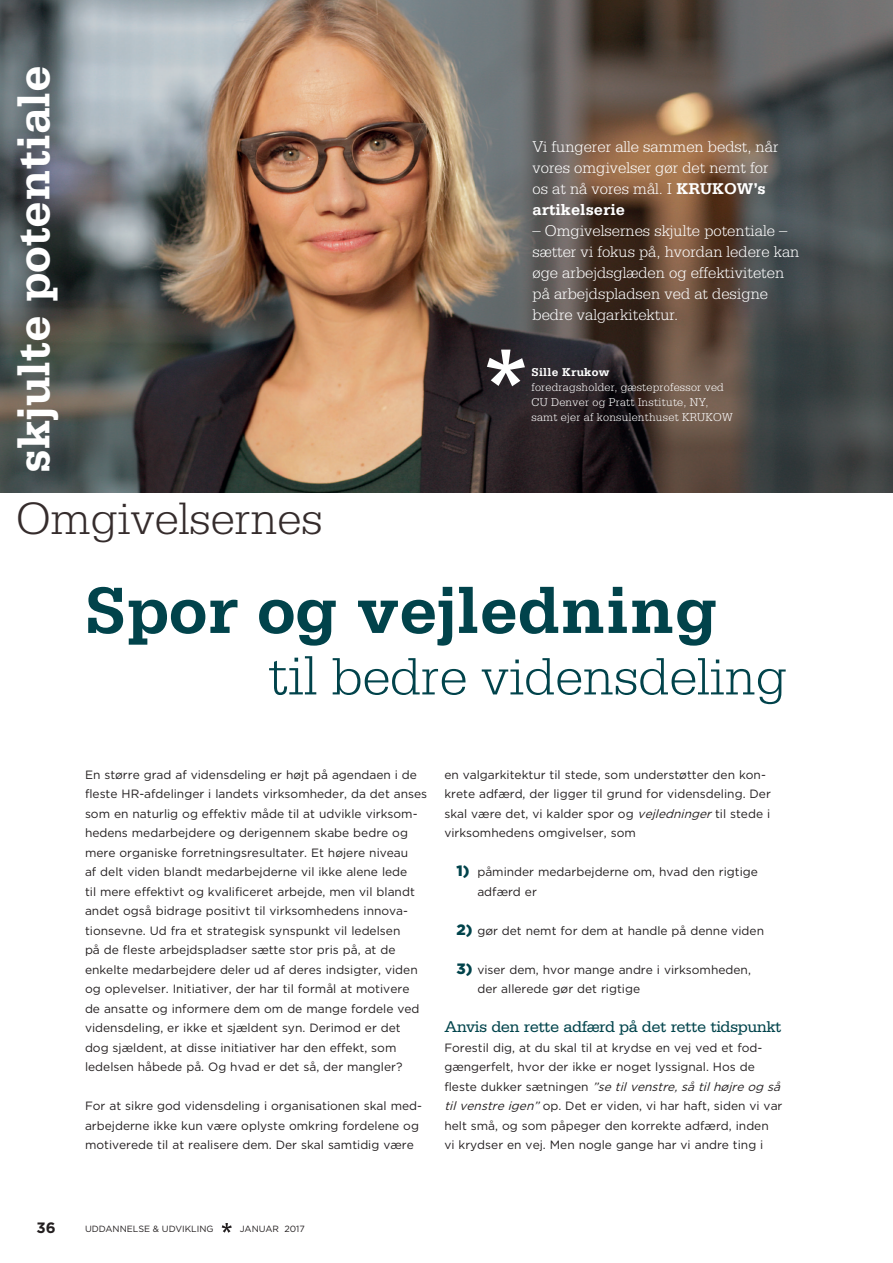
<style>
.page{position:relative;width:893px;height:1263px;background:#fff}
.page>*{position:absolute;margin:0;border:0;box-sizing:border-box;transform-origin:0 0}
.t1{font:700 69px "Serifa";color:#01434b}
.t2{font:300 55.5px "Serifa";color:#01434b}
.t3{font:700 48px "Serifa";color:#fff}
.t4{font:300 48px "Serifa";color:#352c2c}
.t5{font:300 16.5px/21px "Serifa";color:#fff}
.t6{font:16.5px "Serifa";letter-spacing:-.03em;color:#01434b}
.t7{font:700 15px "Gotham";color:#231f20}
.t8{font:12px/19.5px "Gotham";color:#231f20}
.t9{font:300 12px/15px "Serifa";letter-spacing:.02em;color:#fff}
.t10{font:700 12px "Serifa";letter-spacing:.02em;color:#fff}
.t11{font:9px "Gotham";color:#231f20}
.s1{font-weight:700}
.s2{font-size:58.5px}
.s3{font-style:italic}
.s4{font-weight:900;font-size:15px;color:#01434b}
</style>
<div class="page">
<svg style="left:222px;top:1223px;width:10px;height:10px"></svg>
<img style="left:0;top:0;width:893px;height:493px">
<svg style="left:487px;top:350px;width:38px;height:36px"></svg>
<h3 class="t3" style="left:6px;top:473px;width:410px;rotate:-90deg">skjulte potentiale</h3>
<h3 class="t4" style="left:16px;top:492px;width:308px">Omgivelsernes</h3>
<h3 class="t5" style="left:532px;top:136px;width:247px">Vi fungerer alle sammen bedst, når vores omgivelser gør det nemt for os at nå vores mål. I <span class="s1">KRUKOW’s artikelserie</span></h3>
<h3 class="t5" style="left:532px;top:220px;width:268px">– Omgivelsernes skjulte potentiale – sætter vi fokus på, hvordan ledere kan øge arbejdsglæden og effektiviteten på arbejdspladsen ved at designe bedre valgarkitektur.</h3>
<p class="t10" style="left:531px;top:365px;width:79px">Sille Krukow</p>
<p class="t9" style="left:531px;top:379px;width:203px">foredragsholder, gæsteprofessor ved<br>CU Denver og Pratt Institute, NY, samt ejer af konsulenthuset KRUKOW</p>
<h1 class="t1" style="left:85px;top:570px;width:634px">Spor og vejledning</h1>
<h2 class="t2" style="left:268px;top:645px;width:520px"><span class="s2">til</span> bedre vidensdeling</h2>
<p class="t8" style="left:85px;top:764px;width:344px">En større grad af vidensdeling er højt på agendaen i de fleste HR-afdelinger i landets virksomheder, da det anses som en naturlig og effektiv måde til at udvikle virksom&shy;hedens medarbejdere og derigennem skabe bedre og mere organiske forretningsresultater. Et højere niveau<br>af delt viden blandt medarbejderne vil ikke alene lede<br>til mere effektivt og kvalificeret arbejde, men vil blandt andet også bidrage positivt til virksomhedens innova&shy;tionsevne. Ud fra et strategisk synspunkt vil ledelsen<br>på de fleste arbejdspladser sætte stor pris på, at de enkelte medarbejdere deler ud af deres indsigter, viden og oplevelser. Initiativer, der har til formål at motivere de ansatte og informere dem om de mange fordele ved vidensdeling, er ikke et sjældent syn. Derimod er det dog sjældent, at disse initiativer har den effekt, som ledelsen håbede på. Og hvad er det så, der mangler?</p>
<p class="t8" style="left:85px;top:1096px;width:339px">For at sikre god vidensdeling i organisationen skal med&shy;arbejderne ikke kun være oplyste omkring fordelene og motiverede til at realisere dem. Der skal samtidig være</p>
<p class="t8" style="left:444px;top:764px;width:328px">en valgarkitektur til stede, som understøtter den kon&shy;krete adfærd, der ligger til grund for vidensdeling. Der skal være det, vi kalder spor og <span class="s3">vejledninger</span>til stede i virksomhedens omgivelser, som</p>
<p class="t8" style="left:477px;top:862px;width:282px;text-indent:-21px"><span class="s4">1)</span> påminder medarbejderne om, hvad den rigtige adfærd er</p>
<p class="t8" style="left:456px;top:920px;width:309px"><span class="s4">2)</span> gør det nemt for dem at handle på denne viden</p>
<p class="t8" style="left:477px;top:959px;width:275px;text-indent:-21px"><span class="s4">3)</span> viser dem, hvor mange andre i virksomheden, der allerede gør det rigtige</p>
<h3 class="t6" style="left:444px;top:1018px;width:339px">Anvis den rette adfærd på det rette tidspunkt</h3>
<p class="t8" style="left:444px;top:1037px;width:341px">Forestil dig, at du skal til at krydse en vej ved et fod&shy;gængerfelt, hvor der ikke er noget lyssignal. Hos de<br>f l e s t e d u k k e r s æ t n i n g e n <span class="s3">”setilvenstre,såtilhøjreog så tilvenstreigen”</span>op. Det er viden, vi har haft, siden vi var helt små, og som påpeger den korrekte adfærd, inden<br>vi krydser en vej. Men nogle gange har vi andre ting i</p>
<p class="t7" style="left:37px;top:1217px;width:21px">36</p>
<p class="t11" style="left:85px;top:1223px;width:130px">UDDANNELSE &amp; UDVIKLING</p>
<p class="t11" style="left:240px;top:1223px;width:66px">JANUAR 2017</p>
</div>
